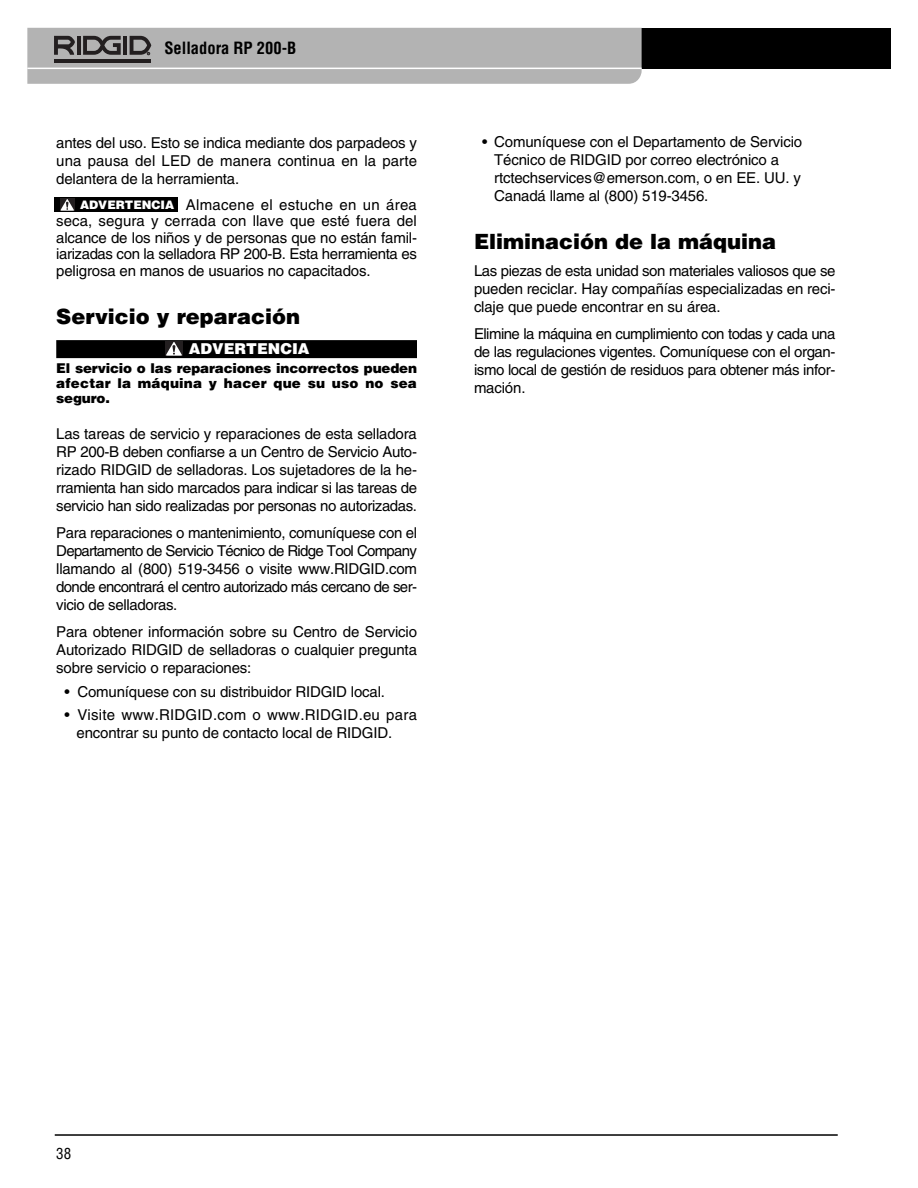
<style>
.page{position:relative;width:918px;height:1188px;background:#fff}
.page>*{position:absolute;margin:0;border:0;box-sizing:border-box;transform-origin:0 0}
.t1{font:900 21px "Helvetica";color:#000}
.t2{font:700 condensed 16.5px "Helvetica";color:#000}
.t3{font:15px/18px "Helvetica";letter-spacing:-.01em;color:#000;text-align:justify}
.t4{font:900 15px "Helvetica";color:#fff}
.t5{font:condensed 15px "Helvetica";color:#000}
.t6{font:900 13.5px/15px "Helvetica";letter-spacing:.015em;color:#000;text-align:justify}
.t7{font:900 11.7px "Helvetica";color:#fff}
</style>
<div class="page">
<hr style="left:55px;top:1134px;width:783px;height:2px;background:#000">
<div style="left:463px;top:28px;width:428px;height:41px;background:#000"></div>
<svg style="left:27px;top:28px;width:615px;height:56px;background:#afafaf"></svg>
<div style="left:56px;top:340px;width:361px;height:18px;background:#000"></div>
<div style="left:165px;top:341px;width:17px;height:15px;background:#231f20"></div>
<svg style="left:166px;top:342px;width:16px;height:14px"></svg>
<div style="left:54px;top:197px;width:124px;height:15px;background:#000"></div>
<div style="left:60px;top:198px;width:14px;height:12px;background:#231f20"></div>
<svg style="left:60px;top:199px;width:14px;height:11px"></svg>
<p class="t2" style="left:164px;top:41px;width:133px">Selladora RP 200-B</p>
<p class="t3" style="left:56px;top:136px;width:362px">antes del uso. Esto se indica mediante dos parpadeos y una pausa del LED de manera continua en la parte delantera de la herramienta.</p>
<p class="t3" style="left:56px;top:198px;width:362px;line-height:16.5px;text-indent:130px">Almacene el estuche en un área seca, segura y cerrada con llave que esté fuera del alcance de los niños y de personas que no están famil&shy;iarizadas con la selladora RP 200-B. Esta herramienta es peligrosa en manos de usuarios no capacitados.</p>
<h1 class="t1" style="left:56px;top:309px;width:245px">Servicio y reparación</h1>
<p class="t4" style="left:189px;top:344px;width:122px">ADVERTENCIA</p>
<p class="t6" style="left:56px;top:362px;width:362px">El servicio o las reparaciones incorrectos pueden afectar la máquina y hacer que su uso no sea seguro.</p>
<p class="t3" style="left:56px;top:426px;width:362px">Las tareas de servicio y reparaciones de esta selladora RP 200-B deben confiarse a un Cen tro de Servicio Auto - ri zado RIDGID de selladoras. Los sujetadores de la he - rramienta han sido marcados para indicar si las tareas de servicio han sido realizadas por personas no autorizadas.</p>
<p class="t3" style="left:56px;top:525px;width:362px">Para reparaciones o mantenimiento, comuníquese con el Departamento de Servicio Técnico de Ridge Tool Company llamando al (800) 519-3456 o visite www.RIDGID.com donde encontrará el centro autorizado más cercano de ser&shy;vicio de selladoras.</p>
<p class="t3" style="left:56px;top:624px;width:362px">Para obtener información sobre su Centro de Servicio Autorizado RIDGID de selladoras o cualquier pregunta sobre servicio o reparaciones:</p>
<p class="t3" style="left:65px;top:684px;width:322px">• Comuníquese con su distribuidor RIDGID local.</p>
<p class="t3" style="left:77px;top:707px;width:342px;text-indent:-12px">• Visite www.RIDGID.com o www.RIDGID.eu para encontrar su punto de contacto local de RIDGID.</p>
<p class="t7" style="left:80px;top:200px;width:96px">ADVERTENCIA</p>
<p class="t3" style="left:494px;top:134px;width:310px;text-align:left;text-indent:-12px">• Comuníquese con el Departamento de Servicio Técnico de RIDGID por correo electrónico a rtctechservices@emerson.com, o en EE. UU. y Canadá llame al (800) 519-3456.</p>
<h1 class="t1" style="left:474px;top:233px;width:304px">Eliminación de la máquina</h1>
<p class="t3" style="left:474px;top:263px;width:363px">Las piezas de esta unidad son materiales valiosos que se pueden reciclar. Hay compañías especializadas en reci&shy;claje que puede encontrar en su área.</p>
<p class="t3" style="left:474px;top:326px;width:363px">Elimine la máquina en cumplimiento con todas y cada una de las regulaciones vigentes. Comuníquese con el organ&shy;ismo local de gestión de residuos para obtener más infor&shy;mación.</p>
<p class="t5" style="left:56px;top:1148px;width:16px">38</p>
</div>
